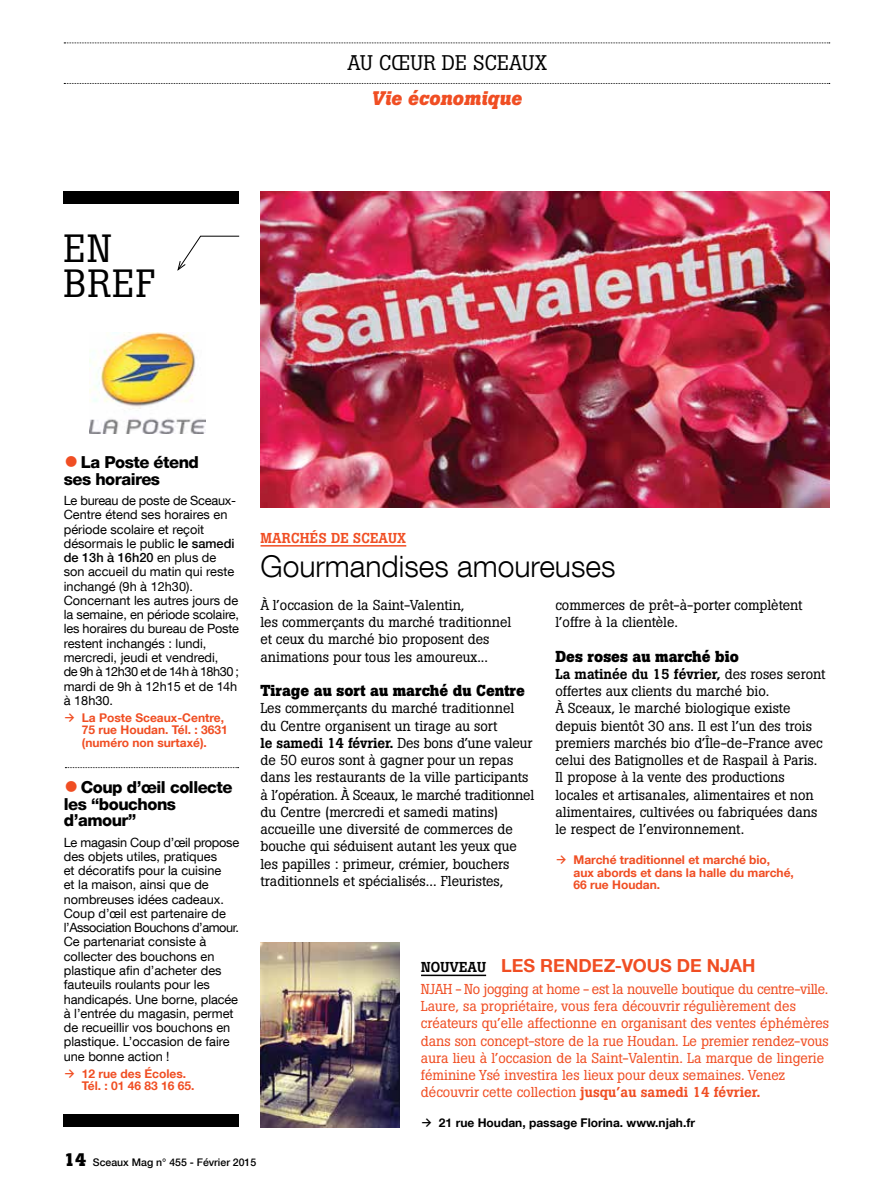
<style>
.page{position:relative;width:893px;height:1191px;background:#fff}
.page>*{position:absolute;margin:0;border:0;box-sizing:border-box;transform-origin:0 0}
.t1{font:39px/34.5px "Boton Pro";letter-spacing:.03em;color:#000}
.t2{font:300 30px "Helvetica Neue LT Com";color:#000}
.t3{font:21px "Boton Pro";letter-spacing:.01em;color:#000}
.t4{font:italic 700 19.5px "Boton Pro";color:#f04e23}
.t5{font:700 18px "Helvetica Neue LT Com";letter-spacing:.005em;color:#f04e23}
.t6{font:800 16.5px/16.5px "Helvetica Neue LT Com";letter-spacing:-.03em;color:#000}
.t7{font:700 15.75px "Boton Pro";color:#000}
.t8{font:14.25px/17.2px "Boton Pro";color:#000}
.t9{font:14.25px/17.2px "Boton Pro";color:#f04e23}
.t10{font:500 14.25px "Boton Pro";letter-spacing:.01em;color:#f04e23}
.t11{font:12.75px/14.2px "Helvetica Neue LT Com";color:#000}
.t12{font:700 12px/12.8px "Helvetica Neue LT Com";color:#f04e23}
.t13{font:700 12px "Helvetica Neue LT Com";color:#000}
.t14{font:500 10.5px "Helvetica Neue LT Com";color:#000}
.s1{font-weight:900;font-size:30px;color:#f04e23}
.s2{font-weight:500}
.s3{font-family:"Flesh Plain";font-weight:400}
.s4{font-family:"Boton Pro";font-weight:500;font-size:14.25px;color:#000}
.s5{font-family:"Boton Pro";font-weight:700;font-size:18px}
</style>
<div class="page">
<hr style="left:421px;top:974px;width:65px;height:2px;background:#000">
<img style="left:260px;top:191px;width:569px;height:316px">
<hr style="left:261px;top:545px;width:145px;height:1px;background:#f04e23">
<div style="left:64px;top:1114px;width:175px;height:13px;background:#000"></div>
<div style="left:64px;top:191px;width:175px;height:13px;background:#000"></div>
<img style="left:89px;top:333px;width:117px;height:100px">
<svg style="left:65px;top:767px;width:174px;height:1px"></svg>
<svg style="left:177px;top:236px;width:63px;height:35px"></svg>
<img style="left:260px;top:942px;width:140px;height:185px">
<svg style="left:64px;top:43px;width:766px;height:1px"></svg>
<svg style="left:64px;top:83px;width:766px;height:1px"></svg>
<h1 class="t1" style="left:64px;top:232px;width:93px">EN<br>BREF</h1>
<h3 class="t3" style="left:347px;top:49px;width:201px">AU CŒUR DE SCEAUX</h3>
<h3 class="t4" style="left:371px;top:85px;width:152px">Vie économique</h3>
<p class="t6" style="left:64px;top:454px;width:137px"><span class="s1">•</span>La Poste étend ses horaires</p>
<p class="t11" style="left:64px;top:493px;width:177px">Le bureau de poste de Sceaux-<br>Centre étend ses horaires en période scolaire et reçoit désormais le public <span class="s2">le samedi de 13h à 16h20</span> en plus de son accueil du matin qui reste inchangé (9h à 12h30).<br>Concernant les autres jours de la semaine, en période scolaire, les horaires du bureau de Poste restent inchangés : lundi, mercredi, jeudi et vendredi,<br>de 9h à 12h30 et de 14h à 18h30 ; mardi de 9h à 12h15 et de 14h à 18h30.</p>
<p class="t12" style="left:82px;top:710px;width:148px;text-indent:-18px"><span class="s3">q</span> La Poste Sceaux-Centre,<br>75 rue Houdan. Tél. : 3631 (numéro non surtaxé).</p>
<p class="t6" style="left:64px;top:779px;width:170px"><span class="s1">•</span>Coup d’œil collecte les “bouchons d’amour”</p>
<p class="t11" style="left:64px;top:834px;width:177px">Le magasin Coup d’œil propose des objets utiles, pratiques<br>et décoratifs pour la cuisine<br>et la maison, ainsi que de nombreuses idées cadeaux.<br>Coup d’œil est partenaire de l’Association Bouchons d’amour.<br>Ce partenariat consiste à collecter des bouchons en plastique afin d’acheter des fauteuils roulants pour les handicapés. Une borne, placée à l’entrée du magasin, permet de recueillir vos bouchons en plastique. L’occasion de faire une bonne action !</p>
<p class="t12" style="left:82px;top:1066px;width:114px;text-indent:-18px"><span class="s3">q</span> 12 rue des Écoles.<br>Tél. : 01 46 83 16 65.</p>
<p class="t10" style="left:261px;top:528px;width:147px">MARCHÉS DE SCEAUX</p>
<h2 class="t2" style="left:260px;top:548px;width:357px">Gourmandises amoureuses</h2>
<p class="t8" style="left:260px;top:596px;width:252px">À l’occasion de la Saint-Valentin,<br>les commerçants du marché traditionnel et ceux du marché bio proposent des animations pour tous les amoureux...</p>
<p class="t7" style="left:260px;top:680px;width:266px">Tirage au sort au marché du Centre</p>
<p class="t8" style="left:260px;top:700px;width:275px">Les commerçants du marché traditionnel<br>du Centre organisent un tirage au sort<br><span class="s2">le samedi 14 février.</span> Des bons d’une valeur de 50 euros sont à gagner pour un repas dans les restaurants de la ville participants à l’opération. À Sceaux, le marché traditionnel du Centre (mercredi et samedi matins) accueille une diversité de commerces de bouche qui séduisent autant les yeux que les papilles : primeur, crémier, bouchers traditionnels et spécialisés... Fleuristes,</p>
<p class="t8" style="left:555px;top:596px;width:249px">commerces de prêt-à-porter complètent l’offre à la clientèle.</p>
<p class="t7" style="left:555px;top:646px;width:185px">Des roses au marché bio</p>
<p class="t8" style="left:555px;top:665px;width:272px"><span class="s2">La matinée du 15 février,</span> des roses seront offertes aux clients du marché bio.<br>À Sceaux, le marché biologique existe depuis bientôt 30 ans. Il est l’un des trois premiers marchés bio d’Île-de-France avec celui des Batignolles et de Raspail à Paris.<br>Il propose à la vente des productions locales et artisanales, alimentaires et non alimentaires, cultivées ou fabriquées dans le respect de l’environnement.</p>
<p class="t12" style="left:573px;top:853px;width:222px;text-indent:-18px"><span class="s3">q</span> Marché traditionnel et marché bio,<br>aux abords et dans la halle du marché,<br>66 rue Houdan.</p>
<p class="t5" style="left:421px;top:954px;width:336px"><span class="s4">NOUVEAU</span> LES RENDEZ-VOUS DE NJAH</p>
<p class="t9" style="left:421px;top:980px;width:410px">NJAH - No jogging at home - est la nouvelle boutique du centre-ville.<br>Laure, sa propriétaire, vous fera découvrir régulièrement des créateurs qu’elle affectionne en organisant des ventes éphémères dans son concept-store de la rue Houdan. Le premier rendez-vous aura lieu à l’occasion de la Saint-Valentin. La marque de lingerie féminine Ysé investira les lieux pour deux semaines. Venez découvrir cette collection <span class="s2">jusqu’au samedi 14 février.</span></p>
<p class="t13" style="left:421px;top:1115px;width:276px"><span class="s3">q</span> 21 rue Houdan, passage Florina. www.njah.fr</p>
<p class="t14" style="left:64px;top:1155px;width:194px"><span class="s5">14</span> Sceaux Mag n° 455 - Février 2015</p>
</div>
